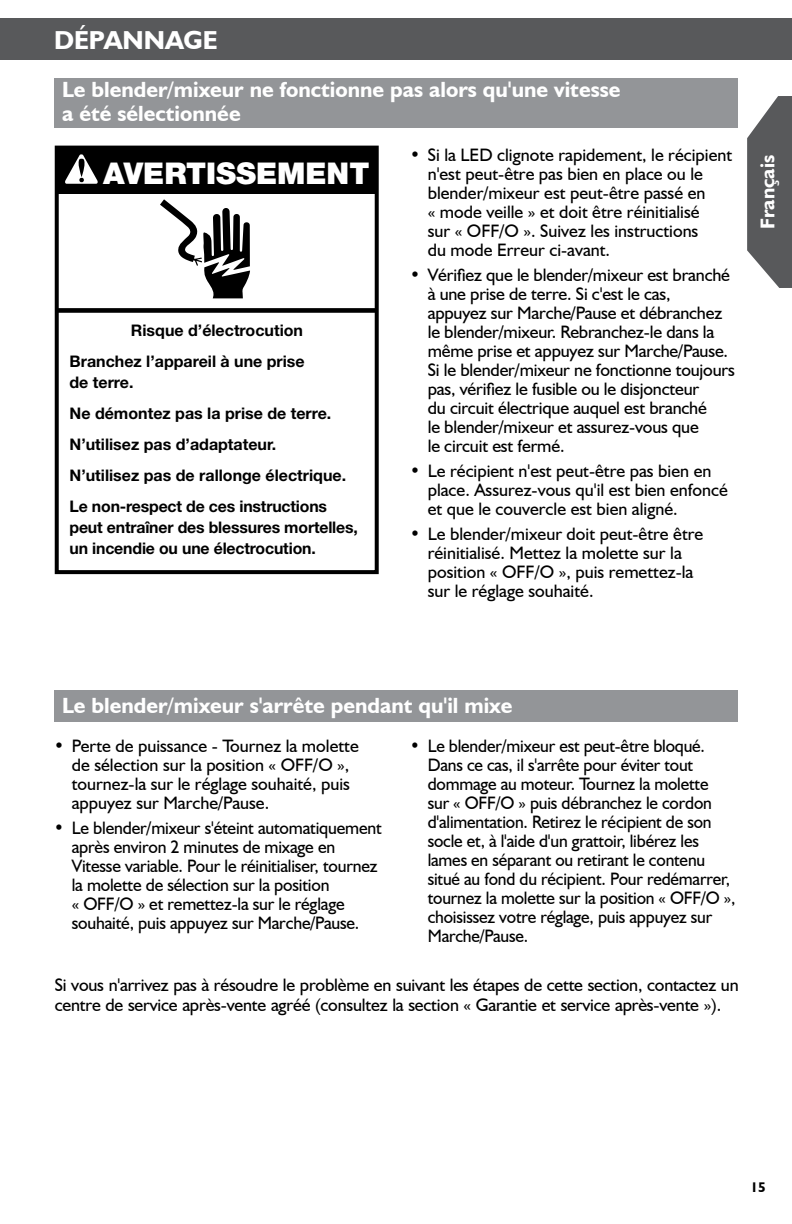
<style>
.page{position:relative;width:792px;height:1224px;background:#fff}
.page>*{position:absolute;margin:0;border:0;box-sizing:border-box;transform-origin:0 0}
.t1{font:900 30px "Helvetica Neue LT Std";color:#fff}
.t2{font:700 26px "Humanist 521 BT";color:#fff}
.t3{font:700 22px/24px "Humanist 521 BT";color:#fff}
.t4{font:700 20px "Humanist 521 BT";color:#fff}
.t5{font:18px/19px "Humanist 521 BT";letter-spacing:-.01em;color:#000}
.t6{font:700 16px/31px "Helvetica Neue LT Std";color:#000}
.t7{font:700 14px "Humanist 521 BT";color:#000}
</style>
<div class="page">
<svg style="left:747px;top:96px;width:45px;height:192px;background:#707173"></svg>
<div style="left:0;top:18px;width:792px;height:42px;background:#58595b"></div>
<div style="left:54px;top:690px;width:684px;height:32px;background:#939598"></div>
<div style="left:54px;top:78px;width:684px;height:50px;background:#939598"></div>
<div style="left:55px;top:146px;width:324px;height:428px;border:4px solid #000"></div>
<hr style="left:56px;top:308px;width:321px;height:4px;background:#1f1f1f">
<svg style="left:55px;top:309px;width:322px;height:4px"></svg>
<svg style="left:160px;top:199px;width:90px;height:99px"></svg>
<div style="left:57px;top:148px;width:320px;height:45px;background:#000"></div>
<svg style="left:65px;top:154px;width:33px;height:30px"></svg>
<h2 class="t2" style="left:54px;top:24px;width:55px">Dépanna</h2>
<h2 class="t2" style="left:183px;top:24px;width:33px">ge</h2>
<p class="t3" style="left:62px;top:77px;width:560px">Le blender/mixeur ne fonctionne pas alors qu'une vitesse a été sélectionnée</p>
<p class="t5" style="left:428px;top:145px;width:306px;text-indent:-18px">• Si la LED clignote rapidement, le récipient n'est peut-être pas bien en place ou le blender/mixeur est peut-être passé en<br>« mode veille » et doit être réinitialisé<br>sur « OFF/O ». Suivez les instructions<br>du mode Erreur ci-avant.</p>
<p class="t5" style="left:428px;top:265px;width:309px;text-indent:-18px">• Vérifiez que le blender/mixeur est branché à une prise de terre. Si c'est le cas,<br>appuyez sur Marche/Pause et débranchez le blender/mixeur. Rebranchez-le dans la même prise et appuyez sur Marche/Pause.<br>Si le blender/mixeur ne fonctionne toujours pas, vérifiez le fusible ou le disjoncteur<br>du circuit électrique auquel est branché<br>le blender/mixeur et assurez-vous que<br>le circuit est fermé.</p>
<p class="t5" style="left:428px;top:461px;width:302px;text-indent:-18px">• Le récipient n'est peut-être pas bien en place. Assurez-vous qu'il est bien enfoncé et que le couvercle est bien aligné.</p>
<p class="t5" style="left:428px;top:524px;width:277px;text-indent:-18px">• Le blender/mixeur doit peut-être être réinitialisé. Mettez la molette sur la position « OFF/O », puis remettez-la sur le réglage souhaité.</p>
<h1 class="t1" style="left:103px;top:155px;width:268px">AVERTISSEMENT</h1>
<p class="t6" style="left:70px;top:314px;width:237px;text-align:right">Risque d’électrocution<br>Branchez l’appareil à une prise</p>
<p class="t6" style="left:70px;top:366px;width:278px">de terre.<br>Ne démontez pas la prise de terre.<br>N’utilisez pas d’adaptateur.<br>N’utilisez pas de rallonge électrique.<br>Le non-respect de ces instructions</p>
<p class="t6" style="left:70px;top:516px;width:290px;line-height:21px">peut entraîner des blessures mortelles, un incendie ou une électrocution.</p>
<p class="t4" style="left:755px;top:229px;width:75px;rotate:-90deg">Français</p>
<p class="t3" style="left:62px;top:693px;width:452px">Le blender/mixeur s'arrête pendant qu'il mixe</p>
<p class="t5" style="left:72px;top:736px;width:289px;text-indent:-18px">• Perte de puissance - Tournez la molette de sélection sur la position « OFF/O », tournez-la sur le réglage souhaité, puis appuyez sur Marche/Pause.</p>
<p class="t5" style="left:72px;top:818px;width:312px;text-indent:-18px">• Le blender/mixeur s'éteint automatiquement après environ 2 minutes de mixage en Vitesse variable. Pour le réinitialiser, tournez la molette de sélection sur la position<br>« OFF/O » et remettez-la sur le réglage souhaité, puis appuyez sur Marche/Pause.</p>
<p class="t5" style="left:428px;top:736px;width:309px;text-indent:-18px">• Le blender/mixeur est peut-être bloqué.<br>Dans ce cas, il s'arrête pour éviter tout dommage au moteur. Tournez la molette<br>sur « OFF/O » puis débranchez le cordon d'alimentation. Retirez le récipient de son socle et, à l'aide d'un grattoir, libérez les lames en séparant ou retirant le contenu situé au fond du récipient. Pour redémarrer, tournez la molette sur la position « OFF/O », choisissez votre réglage, puis appuyez sur Marche/Pause.</p>
<p class="t5" style="left:55px;top:974px;width:685px;line-height:20px">Si vous n'arrivez pas à résoudre le problème en suivant les étapes de cette section, contactez un centre de service après-vente agréé (consultez la section « Garantie et service après-vente »).</p>
<p class="t7" style="left:751px;top:1178px;width:17px">15</p>
</div>
